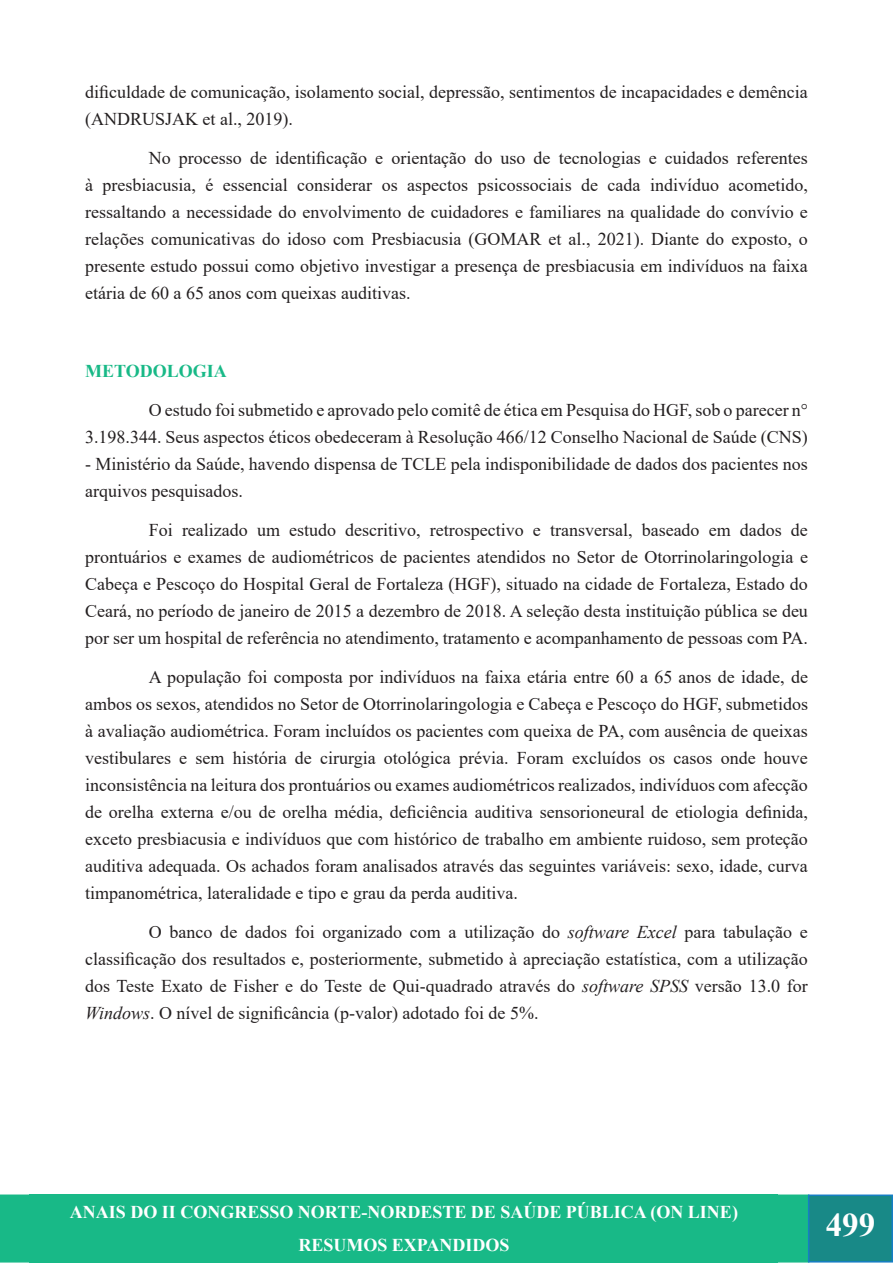
<style>
.page{position:relative;width:893px;height:1263px;background:#fff}
.page>*{position:absolute;margin:0;border:0;box-sizing:border-box;transform-origin:0 0}
.t1{font:700 33px "Times New Roman";color:#fff}
.No_Spacing{font:18px/27px "Times New Roman";color:#231f20;text-align:justify}
.t2{font:700 18px/33px "Times New Roman";color:#fff;text-align:center}
.t3{font:700 18px "Times New Roman";color:#18b987}
.s1{font-style:italic}
</style>
<div class="page">
<div style="left:0;top:1194px;width:808px;height:68px;background:#18b987"></div>
<div style="left:809px;top:1195px;width:83px;height:67px;background:#188987"></div>
<div style="left:808px;top:1194px;width:85px;height:68px;border:2px solid #167ec4"></div>
<div style="left:30px;top:1194px;width:748px;height:68px;background:#18b987"></div>
<p class="No_Spacing" style="left:85px;top:77px;width:724px">dificuldade de comunicação, isolamento social, depressão, sentimentos de incapacidades e demência (ANDRUSJAK et al., 2019).</p>
<p class="No_Spacing" style="left:85px;top:143px;width:724px;text-indent:64px">No processo de identificação e orientação do uso de tecnologias e cuidados referentes à presbiacusia, é essencial considerar os aspectos psicossociais de cada indivíduo acometido, ressaltando a necessidade do envolvimento de cuidadores e familiares na qualidade do convívio e relações comunicativas do idoso com Presbiacusia (GOMAR et al., 2021). Diante do exposto, o presente estudo possui como objetivo investigar a presença de presbiacusia em indivíduos na faixa etária de 60 a 65 anos com queixas auditivas.</p>
<p class="t3" style="left:85px;top:358px;width:143px">METODOLOGIA</p>
<p class="No_Spacing" style="left:85px;top:395px;width:724px;text-align:right">O estudo foi submetido e aprovado pelo comitê de ética em Pesquisa do HGF, sob o parecer n°<br>3.198.344. Seus aspectos éticos obedeceram à Resolução 466/12 Conselho Nacional de Saúde (CNS)</p>
<p class="No_Spacing" style="left:85px;top:449px;width:724px">- Ministério da Saúde, havendo dispensa de TCLE pela indisponibilidade de dados dos pacientes nos arquivos pesquisados.</p>
<p class="No_Spacing" style="left:85px;top:515px;width:724px;text-indent:64px">Foi realizado um estudo descritivo, retrospectivo e transversal, baseado em dados de prontuários e exames de audiométricos de pacientes atendidos no Setor de Otorrinolaringologia e Cabeça e Pescoço do Hospital Geral de Fortaleza (HGF), situado na cidade de Fortaleza, Estado do Ceará, no período de janeiro de 2015 a dezembro de 2018. A seleção desta instituição pública se deu por ser um hospital de referência no atendimento, tratamento e acompanhamento de pessoas com PA.</p>
<p class="No_Spacing" style="left:85px;top:662px;width:724px;text-indent:64px">A população foi composta por indivíduos na faixa etária entre 60 a 65 anos de idade, de ambos os sexos, atendidos no Setor de Otorrinolaringologia e Cabeça e Pescoço do HGF, submetidos à avaliação audiométrica. Foram incluídos os pacientes com queixa de PA, com ausência de queixas vestibulares e sem história de cirurgia otológica prévia. Foram excluídos os casos onde houve inconsistência na leitura dos prontuários ou exames audiométricos realizados, indivíduos com afecção de orelha externa e/ou de orelha média, deficiência auditiva sensorioneural de etiologia definida, exceto presbiacusia e indivíduos que com histórico de trabalho em ambiente ruidoso, sem proteção auditiva adequada. Os achados foram analisados através das seguintes variáveis: sexo, idade, curva timpanométrica, lateralidade e tipo e grau da perda auditiva.</p>
<p class="No_Spacing" style="left:85px;top:917px;width:724px;text-indent:64px">O banco de dados foi organizado com a utilização do <span class="s1">software Excel</span> para tabulação e classificação dos resultados e, posteriormente, submetido à apreciação estatística, com a utilização dos Teste Exato de Fisher e do Teste de Qui-quadrado através do <span class="s1">software SPSS</span> versão 13.0 for <span class="s1">Windows</span>. O nível de significância (p-valor) adotado foi de 5%.</p>
<p class="t2" style="left:70px;top:1195px;width:669px">ANAIS DO II CONGRESSO NORTE-NORDESTE DE SAÚDE PÚBLICA (ON LINE)<br>RESUMOS EXPANDIDOS</p>
<h1 class="t1" style="left:826px;top:1201px;width:51px">499</h1>
</div>
